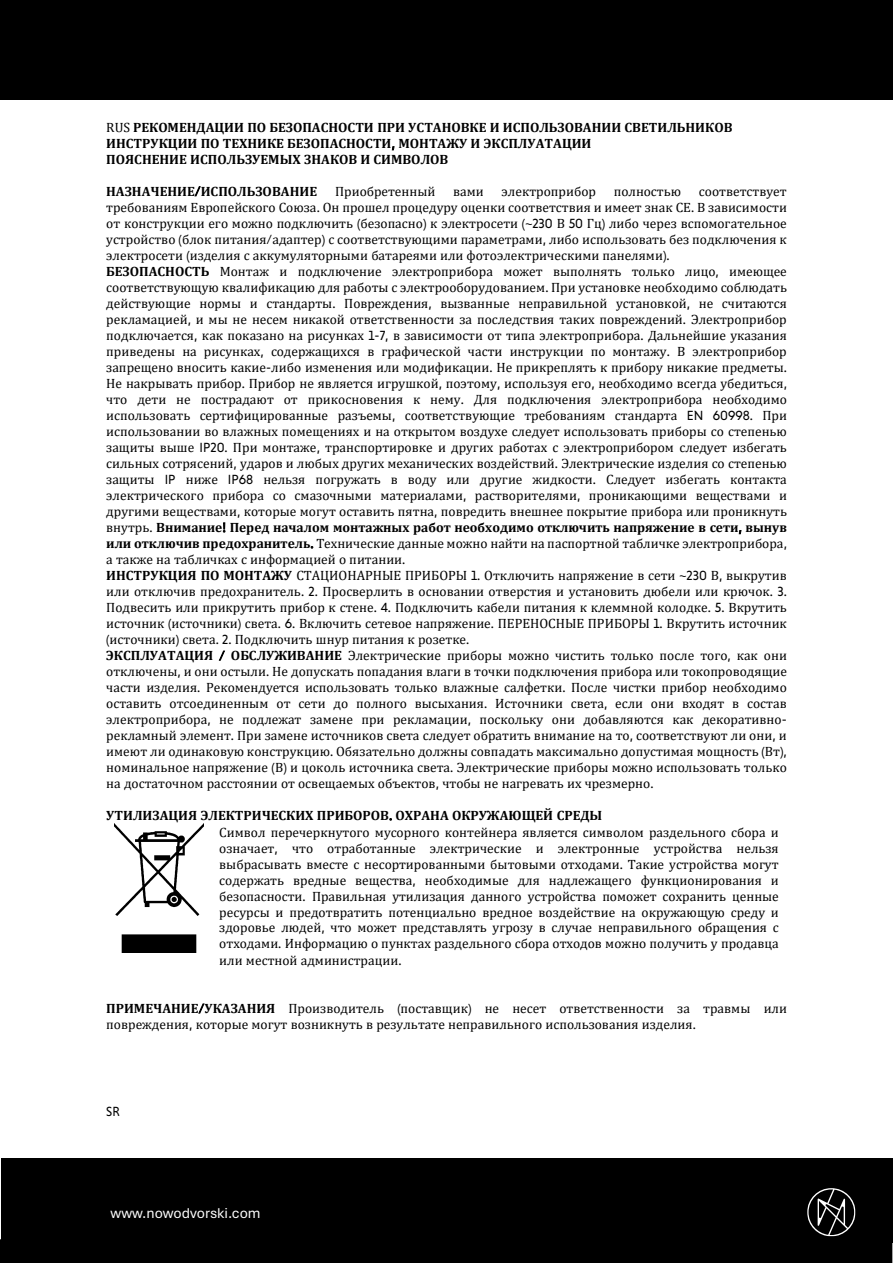
<style>
.page{position:relative;width:893px;height:1263px;background:#fff}
.page>*{position:absolute;margin:0;border:0;box-sizing:border-box;transform-origin:0 0}
.t1{font:15px "Aptos";color:#fff}
.t2{font:13.5px/16px "Cambria";color:#000;text-align:justify}
.t3{font:700 13.5px "Cambria";color:#000}
.t4{font:13.5px "Niveau Grotesk";color:#000;scale:.95 1}
.s1{font-weight:400}
.s2{font-family:"Niveau Grotesk";font-weight:400}
.s3{font-family:"Niveau Grotesk"}
.s4{font-weight:700}
</style>
<div class="page">
<div style="left:1px;top:1159px;width:447px;height:84px;background:#000"></div>
<div style="left:456px;top:1159px;width:430px;height:28px;background:#000"></div>
<div style="left:0;top:0;width:892px;height:99px;background:#000"></div>
<div style="left:0;top:1188px;width:892px;height:75px;background:#000"></div>
<img style="left:114px;top:824px;width:89px;height:128px">
<p class="t3" style="left:106px;top:120px;width:628px"><span class="s1">RUS</span> РЕКОМЕНДАЦИИ ПО БЕЗОПАСНОСТИ ПРИ УСТАНОВКЕ И ИСПОЛЬЗОВАНИИ СВЕТИЛЬНИКОВ</p>
<p class="t3" style="left:106px;top:135px;width:487px">ИНСТРУКЦИИ ПО ТЕХНИКЕ БЕЗОПАСНОСТИ<span class="s2">,</span> МОНТАЖУ И ЭКСПЛУАТАЦИИ</p>
<p class="t3" style="left:106px;top:151px;width:344px">ПОЯСНЕНИЕ ИСПОЛЬЗУЕМЫХ ЗНАКОВ И СИМВОЛОВ</p>
<p class="t3" style="left:106px;top:183px;width:212px">НАЗНАЧЕНИЕ<span class="s2">/</span>ИСПОЛЬЗОВАНИЕ</p>
<p class="t2" style="left:335px;top:183px;width:102px">Приобретенный</p>
<p class="t2" style="left:453px;top:183px;width:32px">вами</p>
<p class="t2" style="left:502px;top:183px;width:96px">электроприбор</p>
<p class="t2" style="left:614px;top:183px;width:69px">полностью</p>
<p class="t2" style="left:106px;top:183px;width:682px;text-indent:593px">соответствует требованиям Европейского Союза<span class="s3">.</span> Он прошел процедуру оценки соответствия и имеет знак СЕ<span class="s3">.</span> В зависимости от конструкции его можно подключить <span class="s3">(</span>безопасно<span class="s3">)</span> к электросети <span class="s3">(~230</span> В <span class="s3">50</span> Гц<span class="s3">)</span> либо через вспомогательное устройство <span class="s3">(</span>блок питания<span class="s3">/</span>адаптер<span class="s3">)</span> с соответствующими параметрами<span class="s3">,</span> либо использовать без подключения к электросети <span class="s3">(</span>изделия с аккумуляторными батареями или фотоэлектрическими панелями<span class="s3">).</span></p>
<p class="t2" style="left:106px;top:263px;width:682px"><span class="s4">БЕЗОПАСНОСТЬ</span> Монтаж и подключение электроприбора может выполнять только лицо<span class="s3">,</span> имеющее соответствующую квалификацию для работы с электрооборудованием<span class="s3">.</span> При установке необходимо соблюдать действующие нормы и стандарты<span class="s3">.</span> Повреждения<span class="s3">,</span> вызванные неправильной установкой<span class="s3">,</span> не считаются рекламацией<span class="s3">,</span> и мы не несем никакой ответственности за последствия таких повреждений<span class="s3">.</span> Электроприбор подключается<span class="s3">,</span> как показано на рисунках <span class="s3">1-7,</span> в зависимости от типа электроприбора<span class="s3">.</span> Дальнейшие указания приведены на рисунках<span class="s3">,</span> содержащихся в графической части инструкции по монтажу<span class="s3">.</span> В электроприбор запрещено вносить какие<span class="s3">-</span>либо изменения или модификации<span class="s3">.</span> Не прикреплять к прибору никакие предметы<span class="s3">.<br></span>Не накрывать прибор<span class="s3">.</span> Прибор не является игрушкой<span class="s3">,</span> поэтому<span class="s3">,</span> используя его<span class="s3">,</span> необходимо всегда убедиться<span class="s3">, </span>что дети не пострадают от прикосновения к нему<span class="s3">.</span> Для подключения электроприбора необходимо использовать сертифицированные разъемы<span class="s3">,</span> соответствующие требованиям стандарта <span class="s3">EN 60998.</span> При использовании во влажных помещениях и на открытом воздухе следует использовать приборы со степенью защиты выше <span class="s3">IP20.</span> При монтаже<span class="s3">,</span> транспортировке и других работах с электроприбором следует избегать сильных сотрясений<span class="s3">,</span> ударов и любых других механических воздействий<span class="s3">.</span> Электрические изделия со степенью защиты <span class="s3">IP</span> ниже <span class="s3">IP68</span> нельзя погружать в воду или другие жидкости<span class="s3">.</span> Следует избегать контакта электрического прибора со смазочными материалами<span class="s3">,</span> растворителями<span class="s3">,</span> проникающими веществами и другими веществами<span class="s3">,</span> которые могут оставить пятна<span class="s3">,</span> повредить внешнее покрытие прибора или проникнуть внутрь<span class="s3">.</span> <span class="s4">Внимание</span><span class="s3">!</span> <span class="s4">Перед началом монтажных работ необходимо отключить напряжение в сети</span><span class="s3">,</span> <span class="s4">вынув или отключив предохранитель</span><span class="s3">.</span> Технические данные можно найти на паспортной табличке электроприбора<span class="s3">, </span>а также на табличках с информацией о питании<span class="s3">.</span></p>
<p class="t2" style="left:106px;top:567px;width:682px"><span class="s4">ИНСТРУКЦИЯ ПО МОНТАЖУ</span> СТАЦИОНАРНЫЕ ПРИБОРЫ <span class="s3">1.</span> Отключить напряжение в сети <span class="s3">~230</span> В<span class="s3">,</span> выкрутив или отключив предохранитель<span class="s3">. 2.</span> Просверлить в основании отверстия и установить дюбели или крючок<span class="s3">. 3.<br></span>Подвесить или прикрутить прибор к стене<span class="s3">. 4.</span> Подключить кабели питания к клеммной колодке<span class="s3">. 5.</span> Вкрутить источник <span class="s3">(</span>источники<span class="s3">)</span> света<span class="s3">. 6.</span> Включить сетевое напряжение<span class="s3">.</span> ПЕРЕНОСНЫЕ ПРИБОРЫ <span class="s3">1.</span> Вкрутить источник <span class="s3">(</span>источники<span class="s3">)</span> света<span class="s3">. 2.</span> Подключить шнур питания к розетке<span class="s3">.</span></p>
<p class="t2" style="left:106px;top:647px;width:682px"><span class="s4">ЭКСПЛУАТАЦИЯ</span> <span class="s3">/</span> <span class="s4">ОБСЛУЖИВАНИЕ</span> Электрические приборы можно чистить только после того<span class="s3">,</span> как они отключены<span class="s3">,</span> и они остыли<span class="s3">.</span> Не допускать попадания влаги в точки подключения прибора или токопроводящие части изделия<span class="s3">.</span> Рекомендуется использовать только влажные салфетки<span class="s3">.</span> После чистки прибор необходимо оставить отсоединенным от сети до полного высыхания<span class="s3">.</span> Источники света<span class="s3">,</span> если они входят в состав электроприбора<span class="s3">,</span> не подлежат замене при рекламации<span class="s3">,</span> поскольку они добавляются как декоративно&shy;рекламный элемент<span class="s3">.</span> При замене источников света следует обратить внимание на то<span class="s3">,</span> соответствуют ли они<span class="s3">,</span> и имеют ли одинаковую конструкцию<span class="s3">.</span> Обязательно должны совпадать максимально допустимая мощность <span class="s3">(</span>Вт<span class="s3">), </span>номинальное напряжение <span class="s3">(</span>В<span class="s3">)</span> и цоколь источника света<span class="s3">.</span> Электрические приборы можно использовать только на достаточном расстоянии от освещаемых объектов<span class="s3">,</span> чтобы не нагревать их чрезмерно<span class="s3">.</span></p>
<p class="t3" style="left:106px;top:807px;width:498px">УТИЛИЗАЦИЯ ЭЛЕКТРИЧЕСКИХ ПРИБОРОВ<span class="s2">.</span> ОХРАНА ОКРУЖАЮЩЕЙ СРЕДЫ</p>
<p class="t2" style="left:219px;top:824px;width:561px">Символ перечеркнутого мусорного контейнера является символом раздельного сбора и означает<span class="s3">,</span> что отработанные электрические и электронные устройства нельзя выбрасывать вместе с несортированными бытовыми отходами<span class="s3">.</span> Такие устройства могут содержать вредные вещества<span class="s3">,</span> необходимые для надлежащего функционирования и безопасности<span class="s3">.</span> Правильная утилизация данного устройства поможет сохранить ценные ресурсы и предотвратить потенциально вредное воздействие на окружающую среду и здоровье людей<span class="s3">,</span> что может представлять угрозу в случае неправильного обращения с отходами<span class="s3">.</span> Информацию о пунктах раздельного сбора отходов можно получить у продавца или местной администрации<span class="s3">.</span></p>
<p class="t2" style="left:106px;top:1000px;width:682px"><span class="s4">ПРИМЕЧАНИЕ</span><span class="s3">/</span><span class="s4">УКАЗАНИЯ</span> Производитель <span class="s3">(</span>поставщик<span class="s3">)</span> не несет ответственности за травмы или повреждения<span class="s3">,</span> которые могут возникнуть в результате неправильного использования изделия<span class="s3">.</span></p>
<p class="t4" style="left:106px;top:1104px;width:16px">SR</p>
<p class="t1" style="left:110px;top:1204px;width:152px">www.nowodvorski.com</p>
</div>
